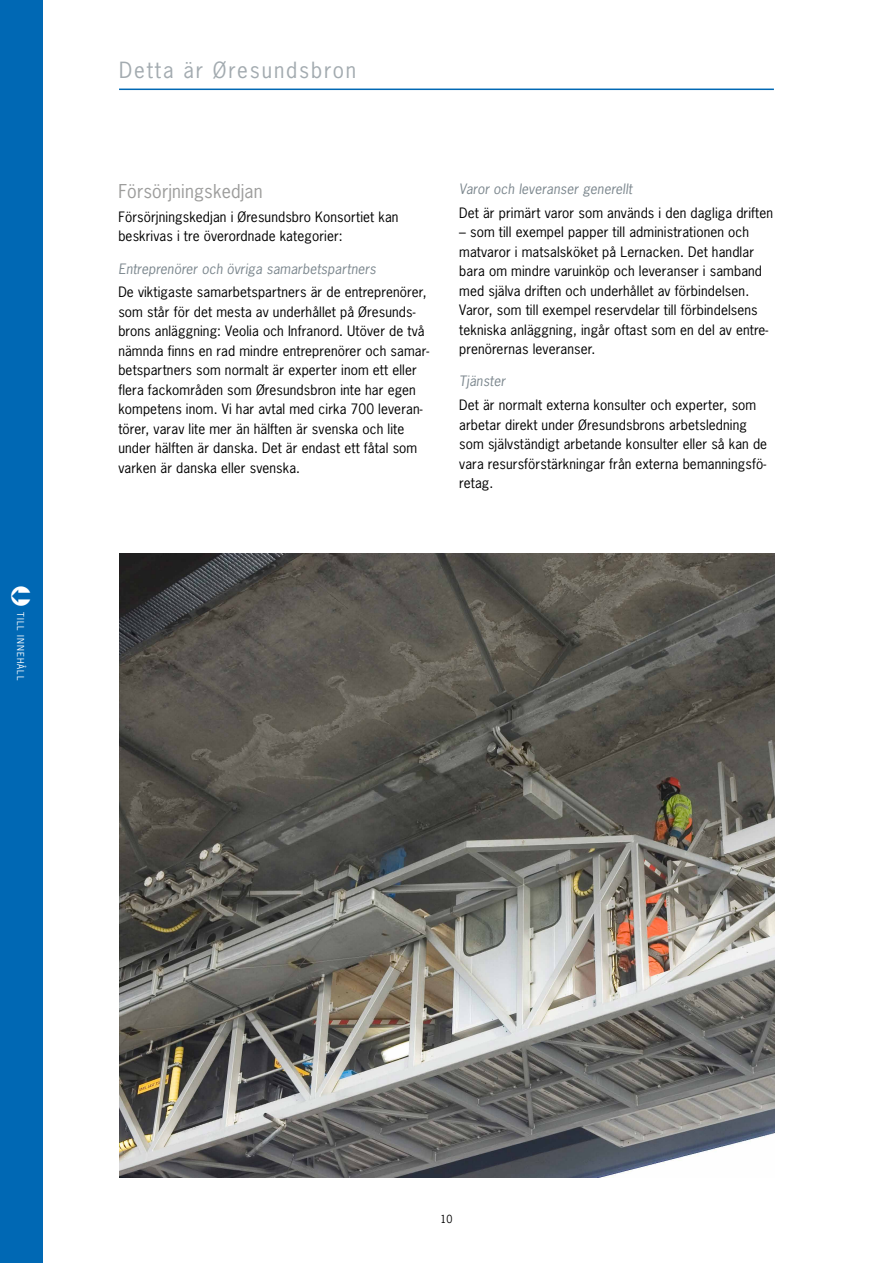
<style>
.page{position:relative;width:893px;height:1263px;background:#fff}
.page>*{position:absolute;margin:0;border:0;box-sizing:border-box;transform-origin:0 0}
.t1{font:21px "News Gothic";letter-spacing:.09em;color:#a3abb0}
.t2{font:18px "News Gothic";letter-spacing:.01em;color:#9d9d9c}
.t3{font:13.5px/19.5px "News Gothic";letter-spacing:.01em;color:#000}
.t4{font:italic 13.5px "News Gothic";letter-spacing:.01em;color:#7c878e}
.t5{font:10.5px "News Gothic";color:#000}
.t6{font:9px "News Gothic";letter-spacing:.11em;color:#fff}
</style>
<div class="page">
<img style="left:119px;top:554px;width:656px;height:624px">
<div style="left:0;top:0;width:43px;height:1263px;background:#0068b4"></div>
<hr style="left:119px;top:89px;width:655px;height:1px;background:#0068b4">
<p class="t6" style="left:26px;top:612px;width:70px;rotate:90deg">TILL INNEHÅLL</p>
<h1 class="t1" style="left:119px;top:57px;width:239px">Detta är Øresundsbron</h1>
<h2 class="t2" style="left:118px;top:180px;width:146px">Försörjningskedjan</h2>
<p class="t3" style="left:118px;top:207px;width:282px">Försörjningskedjan i Øresundsbro Konsortiet kan beskrivas i tre överordnade kategorier:</p>
<p class="t4" style="left:118px;top:260px;width:259px">Entreprenörer och övriga samarbetspartners</p>
<p class="t3" style="left:118px;top:282px;width:312px">De viktigaste samarbetspartners är de entreprenörer, som står för det mesta av underhållet på Øresunds&shy;brons anläggning: Veolia och Infranord. Utöver de två nämnda finns en rad mindre entreprenörer och samar&shy;betspartners som normalt är experter inom ett eller flera fackområden som Øresundsbron inte har egen kompetens inom. Vi har avtal med cirka 700 leveran&shy;törer, varav lite mer än hälften är svenska och lite under hälften är danska. Det är endast ett fåtal som varken är danska eller svenska.</p>
<p class="t4" style="left:459px;top:180px;width:175px">Varor och leveranser generellt</p>
<p class="t3" style="left:459px;top:202px;width:315px">Det är primärt varor som används i den dagliga driften</p>
<p class="t3" style="left:459px;top:222px;width:311px">– som till exempel papper till administrationen och matvaror i matsalsköket på Lernacken. Det handlar bara om mindre varuinköp och leveranser i samband med själva driften och underhållet av förbindelsen.<br>Varor, som till exempel reservdelar till förbindelsens tekniska anläggning, ingår oftast som en del av entre&shy;prenörernas leveranser.</p>
<p class="t4" style="left:459px;top:373px;width:48px">Tjänster</p>
<p class="t3" style="left:459px;top:395px;width:309px">Det är normalt externa konsulter och experter, som arbetar direkt under Øresundsbrons arbetsledning som självständigt arbetande konsulter eller så kan de vara resursförstärkningar från externa bemanningsfö&shy;retag.</p>
<p class="t5" style="left:440px;top:1212px;width:14px">10</p>
</div>
